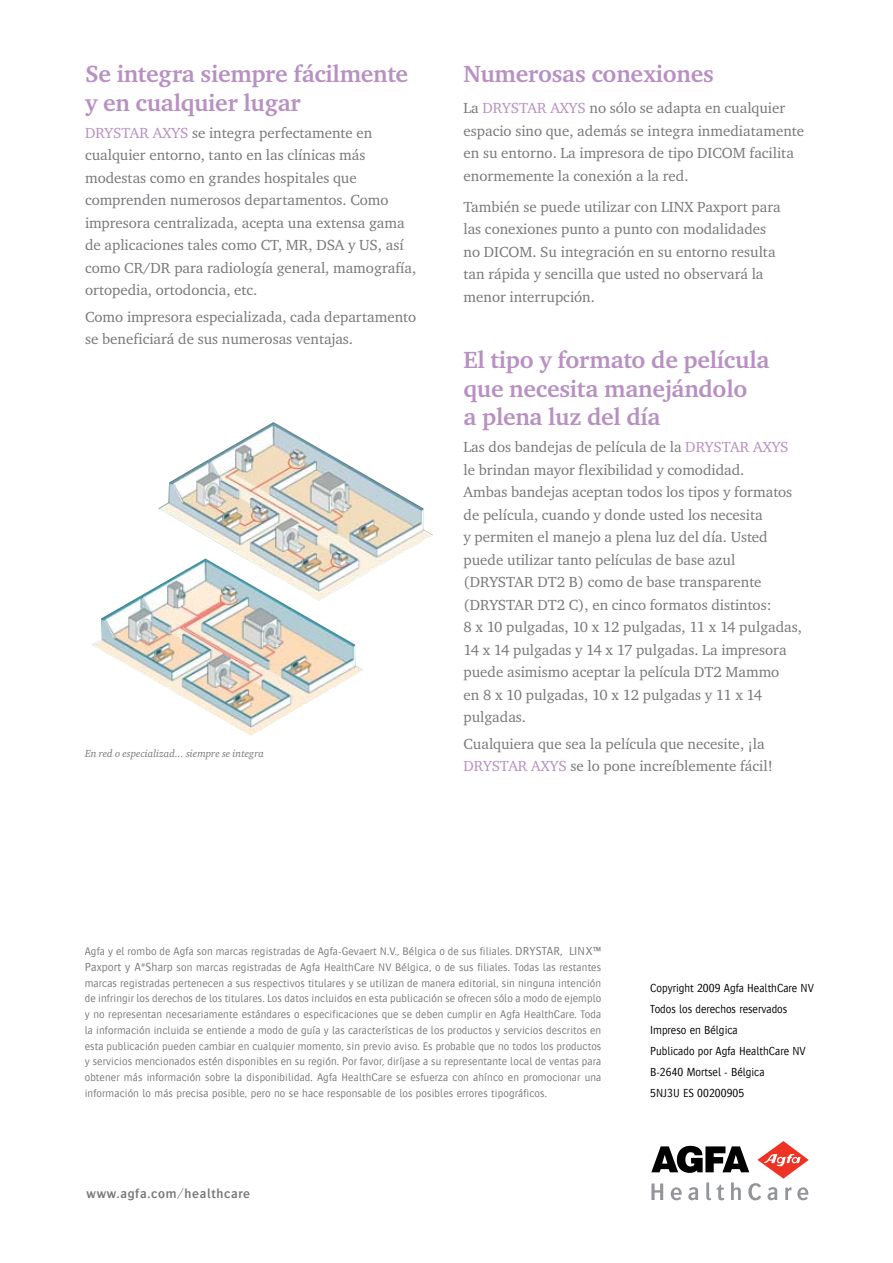
<style>
.page{position:relative;width:893px;height:1263px;background:#fff}
.page>*{position:absolute;margin:0;border:0;box-sizing:border-box;transform-origin:0 0}
.t1{font:700 24px/28.8px "Charter ITC For Agfa";letter-spacing:-.01em;color:#b890c2}
.t2{font:15px/22.5px "Charter ITC For Agfa";color:#77787b}
.t3{font:600 13.5px "Bosis For Agfa";letter-spacing:.05em;color:#77787b}
.t4{font:300 12px/21px "Bosis For Agfa";color:#000;scale:.95 1}
.t5{font:300 11.25px/15.8px "Bosis For Agfa";letter-spacing:.01em;color:#77787b;text-align:justify}
.t6{font:italic 10.5px "Charter ITC For Agfa";color:#77787b}
.s1{color:#b890c2}
.s2{font-size:12px}
</style>
<div class="page">
<svg style="left:651px;top:1141px;width:158px;height:59px"></svg>
<img style="left:91px;top:586px;width:272px;height:150px">
<img style="left:158px;top:422px;width:275px;height:179px">
<h1 class="t1" style="left:85px;top:59px;width:325px">Se integra siempre fácilmente y en cualquier lugar</h1>
<p class="t2" style="left:85px;top:121px;width:333px"><span class="s1">DRYSTAR AXYS</span> se integra perfectamente en cualquier entorno, tanto en las clínicas más modestas como en grandes hospitales que comprenden numerosos departamentos. Como impresora centralizada, acepta una extensa gama de aplicaciones tales como CT, MR, DSA y US, así como CR/DR para radiología general, mamografía, ortopedia, ortodoncia, etc.</p>
<p class="t2" style="left:85px;top:305px;width:333px">Como impresora especializada, cada departamento se beneficiará de sus numerosas ventajas.</p>
<p class="t6" style="left:85px;top:747px;width:181px">En red o especializad... siempre se integra</p>
<h1 class="t1" style="left:463px;top:59px;width:252px">Numerosas conexiones</h1>
<p class="t2" style="left:463px;top:96px;width:342px">La <span class="s1">DRYSTAR AXYS</span> no sólo se adapta en cualquier espacio sino que, además se integra inmediatamente en su entorno. La impresora de tipo DICOM facilita enormemente la conexión a la red.</p>
<p class="t2" style="left:463px;top:195px;width:319px">También se puede utilizar con LINX Paxport para las conexiones punto a punto con modalidades no DICOM. Su integración en su entorno resulta tan rápida y sencilla que usted no observará la menor interrupción.</p>
<h1 class="t1" style="left:463px;top:345px;width:307px">El tipo y formato de película que necesita manejándolo<br>a plena luz del día</h1>
<p class="t2" style="left:463px;top:435px;width:340px">Las dos bandejas de película de la <span class="s1">DRYSTAR AXYS </span>le brindan mayor flexibilidad y comodidad.<br>Ambas bandejas aceptan todos los tipos y formatos de película, cuando y donde usted los necesita<br>y permiten el manejo a plena luz del día. Usted puede utilizar tanto películas de base azul (DRYSTAR DT2 B) como de base transparente (DRYSTAR DT2 C), en cinco formatos distintos:<br>8 x 10 pulgadas, 10 x 12 pulgadas, 11 x 14 pulgadas, 14 x 14 pulgadas y 14 x 17 pulgadas. La impresora puede asimismo aceptar la película DT2 Mammo<br>en 8 x 10 pulgadas, 10 x 12 pulgadas y 11 x 14 pulgadas.</p>
<p class="t2" style="left:463px;top:732px;width:311px">Cualquiera que sea la película que necesite, ¡la<br><span class="s1">DRYSTAR AXYS</span> se lo pone increíblemente fácil!</p>
<p class="t5" style="left:85px;top:943px;width:518px">Agfa y el rombo de Agfa son marcas registradas de Agfa-Gevaert N.V., Bélgica o de sus filiales. <span class="s2">DRYSTAR, LINX™ Paxport y A</span><sup>#</sup><span class="s2">Sharp</span> son marcas registradas de Agfa HealthCare NV Bélgica, o de sus filiales. Todas las restantes marcas registradas pertenecen a sus respectivos titulares y se utilizan de manera editorial, sin ninguna intención de infringir los derechos de los titulares. Los datos incluidos en esta publicación se ofrecen sólo a modo de ejemplo y no representan necesariamente estándares o especificaciones que se deben cumplir en Agfa HealthCare. Toda la información incluida se entiende a modo de guía y las características de los productos y servicios descritos en esta publicación pueden cambiar en cualquier momento, sin previo aviso. Es probable que no todos los productos y servicios mencionados estén disponibles en su región. Por favor, diríjase a su representante local de ventas para obtener más información sobre la disponibilidad. Agfa HealthCare se esfuerza con ahínco en promocionar una información lo más precisa posible, pero no se hace responsable de los posibles errores tipográficos.</p>
<p class="t3" style="left:87px;top:1186px;width:165px">www.agfa.com/healthcare</p>
<p class="t4" style="left:650px;top:977px;width:174px">Copyright 2009 Agfa HealthCare NV<br>Todos los derechos reservados<br>Impreso en Bélgica<br>Publicado por Agfa HealthCare NV<br>B-2640 Mortsel - Bélgica<br>5NJ3U ES 00200905</p>
</div>
